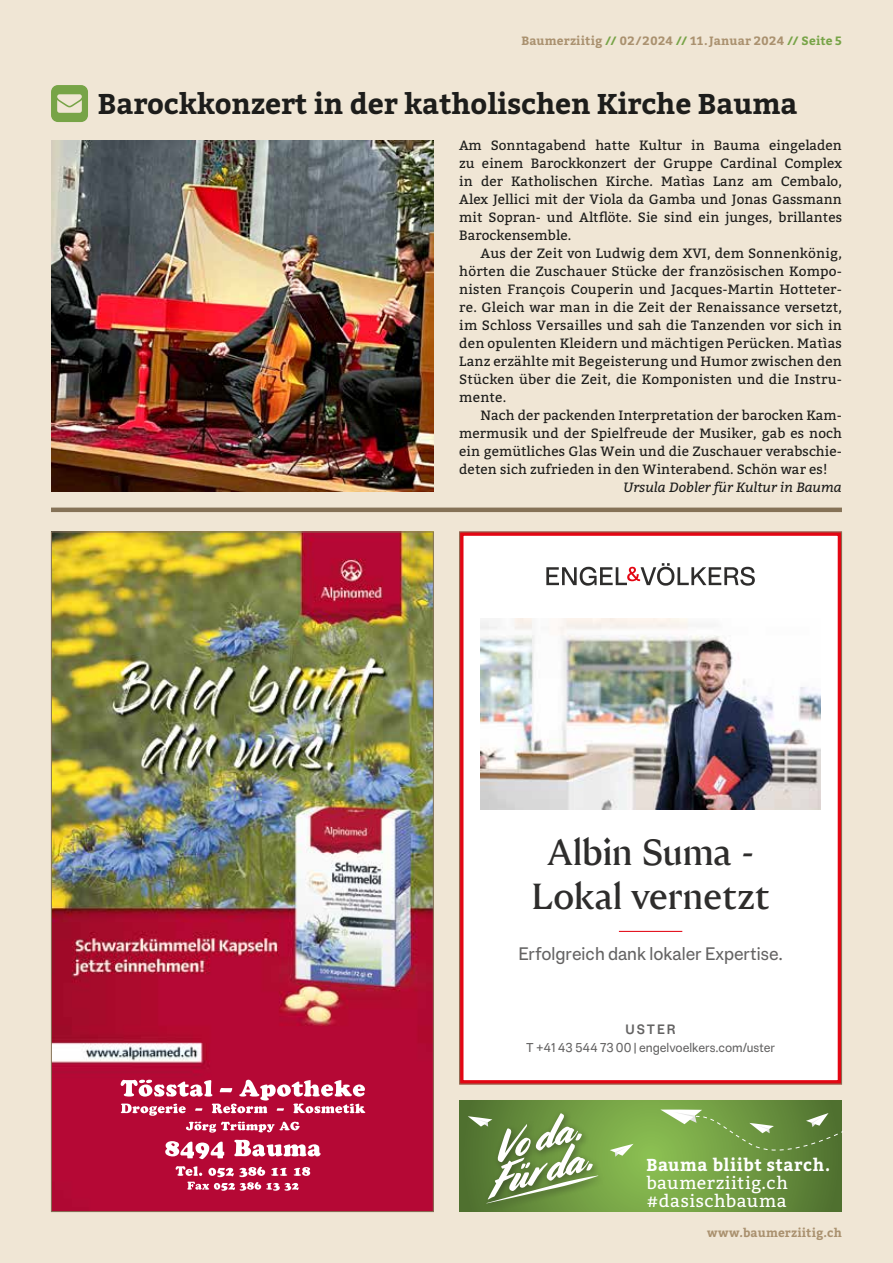
<style>
.page{position:relative;width:893px;height:1263px;background:#f0e6d5}
.page>*{position:absolute;margin:0;border:0;box-sizing:border-box;transform-origin:0 0}
.t1{font:italic 42.3px/32px "Cortado";color:#fffefe}
.t2{font:700 36px/43.2px "Engel Voelkers Head";color:#2e2d2c;text-align:center}
.t3{font:700 28.5px "Bitter";letter-spacing:-.005em;color:#1d1d1b}
.t4{font:18px "Engel Voelkers Text";color:#646363}
.t5{font:17.25px/18px "Bitter";letter-spacing:.03em;color:#fff}
.t6{font:700 17.25px "Bitter";letter-spacing:.035em;color:#fff}
.t7{font:13.5px/18px "Bitter";letter-spacing:.005em;color:#1d1d1b;text-align:justify}
.t8{font:italic 13.5px "Bitter";color:#1d1d1b}
.t9{font:700 13.5px "Engel Voelkers Text";letter-spacing:.15em;color:#646363}
.t10{font:12.75px "Engel Voelkers Text";color:#646363}
.t11{font:700 12px "Bitter";letter-spacing:.02em;color:#aa916f}
.s1{color:#77a447}
</style>
<div class="page">
<img style="left:53px;top:533px;width:379px;height:677px">
<svg style="left:121px;top:1080px;width:244px;height:36px;background:#cd5877"></svg>
<svg style="left:186px;top:1122px;width:114px;height:10px"></svg>
<svg style="left:165px;top:1141px;width:59px;height:18px"></svg>
<svg style="left:234px;top:1140px;width:87px;height:16px"></svg>
<svg style="left:176px;top:1166px;width:134px;height:25px;background:#ca4f6f"></svg>
<div style="left:460px;top:532px;width:382px;height:552px;background:#fff"></div>
<div style="left:459px;top:532px;width:383px;height:552px;border:4px solid #e30613"></div>
<svg style="left:546px;top:563px;width:209px;height:23px"></svg>
<img style="left:480px;top:618px;width:341px;height:191px">
<hr style="left:619px;top:931px;width:63px;height:1px;background:#e30613">
<hr style="left:51px;top:508px;width:791px;height:4px;background:#857257">
<svg style="left:459px;top:1100px;width:383px;height:112px;background:#6d9841"></svg>
<div style="left:483px;top:1109px;width:123px;height:103px;background:#1d1d1b;opacity:.5"></div>
<svg style="left:486px;top:1175px;width:112px;height:28px;background:#6b8c49"></svg>
<svg style="left:610px;top:1144px;width:23px;height:13px"></svg>
<svg style="left:468px;top:1116px;width:24px;height:11px"></svg>
<svg style="left:660px;top:1109px;width:183px;height:49px;background:#769c4e"></svg>
<svg style="left:51px;top:85px;width:37px;height:37px"></svg>
<img style="left:51px;top:141px;width:383px;height:351px">
<p class="t11" style="left:521px;top:33px;width:322px">Baumerziitig <span class="s1">//</span> 02/ 2024 <span class="s1">//</span> 11.Januar 2024 <span class="s1">// Seite 5</span></p>
<h3 class="t3" style="left:98px;top:85px;width:701px">Barockkonzert in der katholischen Kirche Bauma</h3>
<p class="t7" style="left:459px;top:136px;width:384px">Am Sonntagabend hatte Kultur in Bauma eingeladen zu einem Barockkonzert der Gruppe Cardinal Complex in der Katholischen Kirche. Matìas Lanz am Cembalo, Alex Jellici mit der Viola da Gamba und Jonas Gassmann mit Sopran- und Altflöte. Sie sind ein junges, brillantes Barockensemble.</p>
<p class="t7" style="left:459px;top:244px;width:384px;text-indent:21px">Aus der Zeit von Ludwig dem XVI, dem Sonnenkönig, hörten die Zuschauer Stücke der französischen Kompo&shy;nisten François Couperin und Jacques-Martin Hotteter&shy;re. Gleich war man in die Zeit der Renaissance versetzt, im Schloss Versailles und sah die Tanzenden vor sich in den opulenten Kleidern und mächtigen Perücken. Matìas Lanz erzählte mit Begeisterung und Humor zwischen den Stücken über die Zeit, die Komponisten und die Instru&shy;mente.</p>
<p class="t7" style="left:459px;top:406px;width:384px;text-indent:21px">Nach der packenden Interpretation der barocken Kam&shy;mermusik und der Spielfreude der Musiker, gab es noch ein gemütliches Glas Wein und die Zuschauer verabschie&shy;deten sich zufrieden in den Winterabend. Schön war es!</p>
<p class="t8" style="left:623px;top:478px;width:220px">Ursula Dobler für Kultur in Bauma</p>
<h2 class="t2" style="left:531px;top:831px;width:240px">Albin Suma -<br>Lokal vernetzt</h2>
<h3 class="t4" style="left:518px;top:942px;width:266px">Erfolgreich dank lokaler Expertise.</h3>
<p class="t9" style="left:625px;top:1021px;width:52px">USTER</p>
<p class="t10" style="left:526px;top:1039px;width:251px">T +41 43 544 73 00 | engelvoelkers.com/uster</p>
<h1 class="t1" style="left:476px;top:1137px;width:110px;rotate:-15deg">Vo da.<br>Für da.</h1>
<p class="t6" style="left:646px;top:1153px;width:185px">Bauma bliibt starch.</p>
<p class="t5" style="left:646px;top:1174px;width:143px">baumerziitig.ch #dasischbauma</p>
<p class="t11" style="left:707px;top:1225px;width:136px">www.baumerziitig.ch</p>
</div>
